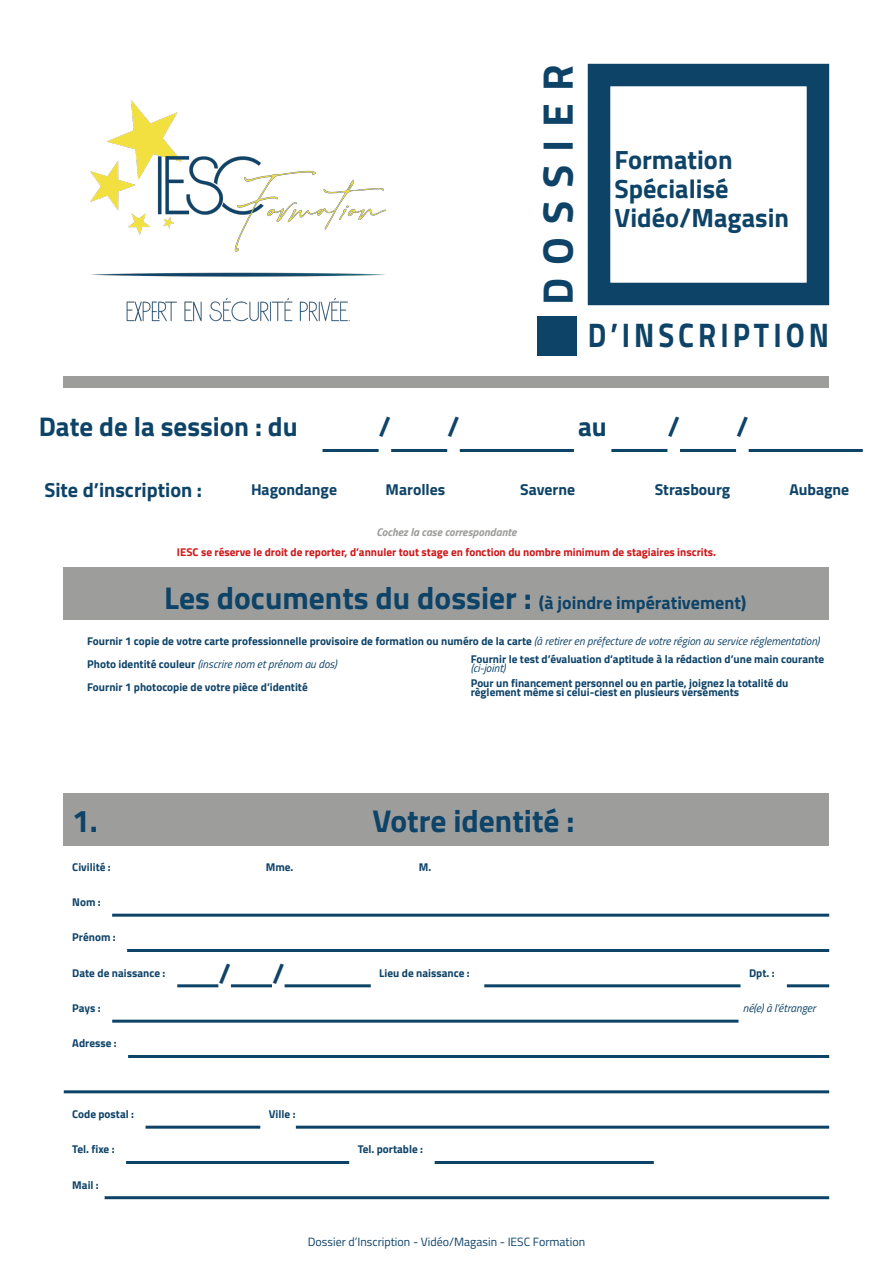
<style>
.page{position:relative;width:893px;height:1263px;background:#fff}
.page>*{position:absolute;margin:0;border:0;box-sizing:border-box;transform-origin:0 0}
.t1{font:700 42.75px "Titillium Web";letter-spacing:.3em;color:#0e4368}
.t2{font:700 34.2px "Titillium Web";letter-spacing:.135em;color:#0e4368;scale:.86 1}
.t3{font:700 31.5px "Titillium Web";color:#0e4368}
.t4{font:700 27px "Titillium Web";color:#0e4368}
.t5{font:700 26.4px/28.8px "Titillium Web";color:#0e4368}
.t6{font:700 20.25px "Titillium Web";color:#0e4368}
.t7{font:700 18px "Titillium Web";color:#0e4368}
.t8{font:700 15.75px "Titillium Web";color:#0e4368}
.Page_01-Texte{font:12px "Titillium Web";color:#0e4368}
.t9{font:700 11.25px/9px "Titillium Web";color:#0e4368}
.t10{font:700 11.25px "Titillium Web";color:#cd1719}
.t11{font:italic 11.25px "Titillium Web";color:#0e4368}
.t12{font:italic 700 11.25px "Titillium Web";color:#9d9d9c}
.s1{font-size:31.5px}
.s2{font-weight:400;font-style:italic}
.s3{font-weight:700;font-style:normal}
</style>
<div class="page">
<div style="left:588px;top:64px;width:241px;height:241px;border:22px solid #0e4368"></div>
<div style="left:537px;top:316px;width:39px;height:40px;background:#0e4368"></div>
<img style="left:90px;top:100px;width:297px;height:222px">
<div style="left:64px;top:567px;width:765px;height:53px;background:#9d9d9c"></div>
<div style="left:64px;top:377px;width:765px;height:11px;background:#9d9d9c"></div>
<hr style="left:460px;top:449px;width:114px;height:3px;background:#0e4368">
<hr style="left:391px;top:449px;width:56px;height:3px;background:#0e4368">
<hr style="left:323px;top:449px;width:56px;height:3px;background:#0e4368">
<hr style="left:680px;top:449px;width:56px;height:3px;background:#0e4368">
<hr style="left:749px;top:449px;width:114px;height:3px;background:#0e4368">
<hr style="left:611px;top:449px;width:56px;height:3px;background:#0e4368">
<div style="left:64px;top:793px;width:765px;height:53px;background:#9d9d9c"></div>
<hr style="left:787px;top:984px;width:42px;height:3px;background:#0e4368">
<hr style="left:484px;top:984px;width:256px;height:3px;background:#0e4368">
<hr style="left:127px;top:949px;width:702px;height:3px;background:#0e4368">
<hr style="left:112px;top:914px;width:717px;height:3px;background:#0e4368">
<hr style="left:177px;top:984px;width:41px;height:3px;background:#0e4368">
<hr style="left:231px;top:984px;width:41px;height:3px;background:#0e4368">
<hr style="left:285px;top:984px;width:86px;height:3px;background:#0e4368">
<hr style="left:112px;top:1020px;width:626px;height:3px;background:#0e4368">
<hr style="left:435px;top:1161px;width:219px;height:3px;background:#0e4368">
<hr style="left:126px;top:1161px;width:223px;height:3px;background:#0e4368">
<hr style="left:146px;top:1126px;width:114px;height:3px;background:#0e4368">
<hr style="left:296px;top:1126px;width:533px;height:3px;background:#0e4368">
<hr style="left:105px;top:1196px;width:724px;height:3px;background:#0e4368">
<hr style="left:128px;top:1055px;width:701px;height:3px;background:#0e4368">
<hr style="left:64px;top:1090px;width:765px;height:3px;background:#0e4368">
<p class="t1" style="left:525px;top:305px;width:243px;rotate:-90deg">DOSSIER</p>
<p class="t5" style="left:614px;top:144px;width:176px">Formation<br>Spécialisé<br>Vidéo/Magasin</p>
<p class="t2" style="left:588px;top:309px;width:282px">D’INSCRIPTION</p>
<p class="t4" style="left:39px;top:406px;width:260px">Date de la session : du</p>
<p class="t4" style="left:379px;top:406px;width:14px">/</p>
<p class="t4" style="left:447px;top:406px;width:14px">/</p>
<p class="t4" style="left:578px;top:406px;width:30px">au</p>
<p class="t4" style="left:667px;top:406px;width:14px">/</p>
<p class="t4" style="left:736px;top:406px;width:14px">/</p>
<p class="t6" style="left:44px;top:475px;width:159px">Site d’inscription :</p>
<p class="t8" style="left:251px;top:478px;width:88px">Hagondange</p>
<p class="t8" style="left:386px;top:478px;width:61px">Marolles</p>
<p class="t8" style="left:520px;top:478px;width:56px">Saverne</p>
<p class="t8" style="left:655px;top:478px;width:77px">Strasbourg</p>
<p class="t8" style="left:789px;top:478px;width:61px">Aubagne</p>
<p class="t12" style="left:376px;top:523px;width:142px">Cochez la case correspondante</p>
<p class="t10" style="left:177px;top:543px;width:541px">IESC se réserve le droit de reporter, d’annuler tout stage en fonction du nombre minimum de stagiaires inscrits.</p>
<p class="t7" style="left:164px;top:589px;width:584px"><span class="s1">Les documents du dossier :</span> (à joindre impérativement)</p>
<p class="t9" style="left:87px;top:635px;width:734px">Fournir 1 copie de votre carte professionnelle provisoire de formation ou numéro de la carte <span class="s2">(à retirer en préfecture de votre région au service réglementation)</span></p>
<p class="t11" style="left:87px;top:656px;width:251px"><span class="s3">Photo identité couleur</span> (inscrire nom et prénom au dos)</p>
<p class="t9" style="left:87px;top:682px;width:222px">Fournir 1 photocopie de votre pièce d’identité</p>
<p class="t9" style="left:471px;top:654px;width:355px">Fournir le test d’évaluation d’aptitude à la rédaction d’une main courante <span class="s2">(ci-joint)</span></p>
<p class="t9" style="left:471px;top:678px;width:319px">Pour un financement personnel ou en partie, joignez la totalité du règlement même si celui-ciest en plusieurs versements</p>
<p class="t3" style="left:72px;top:796px;width:27px">1.</p>
<p class="t3" style="left:372px;top:796px;width:204px">Votre identité :</p>
<p class="t9" style="left:72px;top:862px;width:40px">Civilité :</p>
<p class="t9" style="left:266px;top:862px;width:29px">Mme.</p>
<p class="t9" style="left:419px;top:862px;width:14px">M.</p>
<p class="t9" style="left:72px;top:897px;width:30px">Nom :</p>
<p class="t9" style="left:72px;top:932px;width:45px">Prénom :</p>
<p class="t9" style="left:72px;top:968px;width:95px">Date de naissance :</p>
<p class="t4" style="left:218px;top:953px;width:14px">/</p>
<p class="t4" style="left:272px;top:953px;width:14px">/</p>
<p class="t9" style="left:72px;top:1003px;width:30px">Pays :</p>
<p class="t11" style="left:743px;top:1000px;width:74px">né(e) à l’étranger</p>
<p class="t9" style="left:379px;top:968px;width:92px">Lieu de naissance :</p>
<p class="t9" style="left:749px;top:968px;width:27px">Dpt. :</p>
<p class="t9" style="left:72px;top:1038px;width:46px">Adresse :</p>
<p class="t9" style="left:72px;top:1109px;width:63px">Code postal :</p>
<p class="t9" style="left:269px;top:1109px;width:28px">Ville :</p>
<p class="t9" style="left:72px;top:1144px;width:44px">Tel. fixe :</p>
<p class="t9" style="left:358px;top:1144px;width:67px">Tel. portable :</p>
<p class="t9" style="left:72px;top:1179px;width:28px">Mail :</p>
<p class="Page_01-Texte" style="left:308px;top:1233px;width:279px">Dossier d’Inscription - Vidéo/Magasin - IESC Formation</p>
</div>
